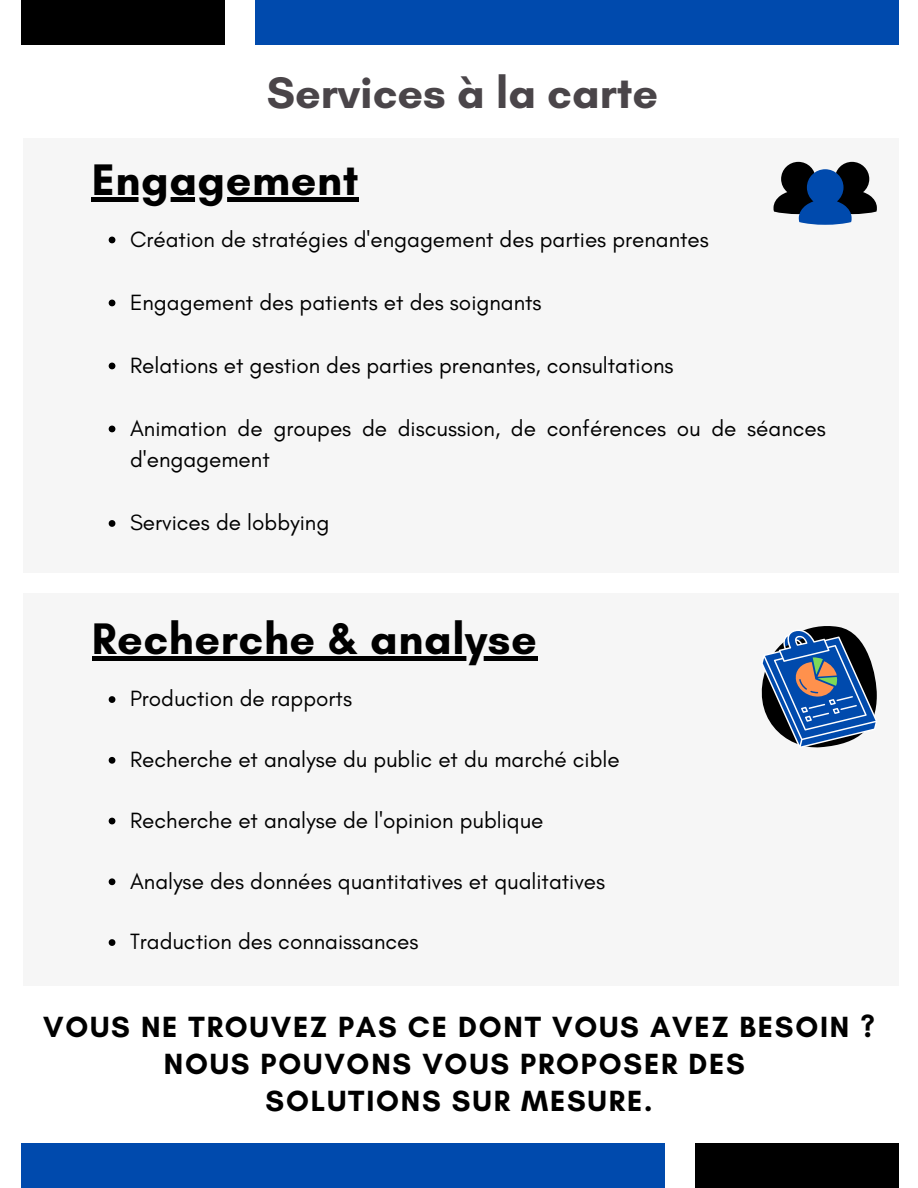
<style>
.page{position:relative;width:918px;height:1188px;background:#fff}
.page>*{position:absolute;margin:0;border:0;box-sizing:border-box;transform-origin:0 0}
.t1{font:700 45px "Glacial Indifference";letter-spacing:.015em;color:#000}
.t2{font:700 45px "Glacial Indifference";color:#4a4549}
.t3{font:700 29.7px/37.2px "Glacial Indifference";letter-spacing:.06em;color:#000;text-align:center}
.t4{font:22.5px/31.5px "Glacial Indifference";color:#000}
</style>
<div class="page">
<div style="left:255px;top:0;width:644px;height:45px;background:#004aad"></div>
<div style="left:21px;top:0;width:204px;height:45px;background:#000"></div>
<div style="left:21px;top:1143px;width:643px;height:45px;background:#004aad"></div>
<div style="left:695px;top:1143px;width:204px;height:45px;background:#000"></div>
<div style="left:24px;top:138px;width:875px;height:434px;background:#f6f6f6"></div>
<svg style="left:109px;top:237px;width:6px;height:6px"></svg>
<svg style="left:109px;top:300px;width:6px;height:6px"></svg>
<svg style="left:109px;top:363px;width:6px;height:6px"></svg>
<svg style="left:109px;top:426px;width:6px;height:6px"></svg>
<svg style="left:109px;top:520px;width:6px;height:7px"></svg>
<div style="left:24px;top:593px;width:875px;height:392px;background:#f6f6f6"></div>
<svg style="left:773px;top:162px;width:104px;height:63px"></svg>
<svg style="left:761px;top:626px;width:116px;height:122px"></svg>
<svg style="left:92px;top:197px;width:267px;height:5px"></svg>
<div style="left:92px;top:656px;width:446px;height:5px;background:#000"></div>
<svg style="left:109px;top:696px;width:6px;height:7px"></svg>
<svg style="left:109px;top:757px;width:6px;height:7px"></svg>
<svg style="left:109px;top:818px;width:6px;height:6px"></svg>
<svg style="left:109px;top:878px;width:6px;height:7px"></svg>
<svg style="left:109px;top:939px;width:6px;height:7px"></svg>
<h1 class="t2" style="left:267px;top:65px;width:393px">Services à la carte</h1>
<h1 class="t1" style="left:92px;top:152px;width:268px">Engagement</h1>
<p class="t4" style="left:130px;top:223px;width:580px">Création de stratégies d'engagement des parties prenantes</p>
<p class="t4" style="left:130px;top:286px;width:413px">Engagement des patients et des soignants</p>
<p class="t4" style="left:130px;top:349px;width:545px">Relations et gestion des parties prenantes, consultations</p>
<p class="t4" style="left:130px;top:412px;width:697px">Animation de groupes de discussion, de conférences ou de séances d'engagement</p>
<p class="t4" style="left:130px;top:507px;width:201px">Services de lobbying</p>
<h1 class="t1" style="left:92px;top:611px;width:447px">Recherche &amp; analyse</h1>
<p class="t4" style="left:130px;top:683px;width:224px">Production de rapports</p>
<p class="t4" style="left:130px;top:743px;width:491px">Recherche et analyse du public et du marché cible</p>
<p class="t4" style="left:130px;top:804px;width:415px">Recherche et analyse de l'opinion publique</p>
<p class="t4" style="left:130px;top:865px;width:477px">Analyse des données quantitatives et qualitatives</p>
<p class="t4" style="left:130px;top:926px;width:290px">Traduction des connaissances</p>
<h2 class="t3" style="left:43px;top:1008px;width:833px">VOUS NE TROUVEZ PAS CE DONT VOUS AVEZ BESOIN ?<br>NOUS POUVONS VOUS PROPOSER DES<br>SOLUTIONS SUR MESURE.</h2>
</div>
